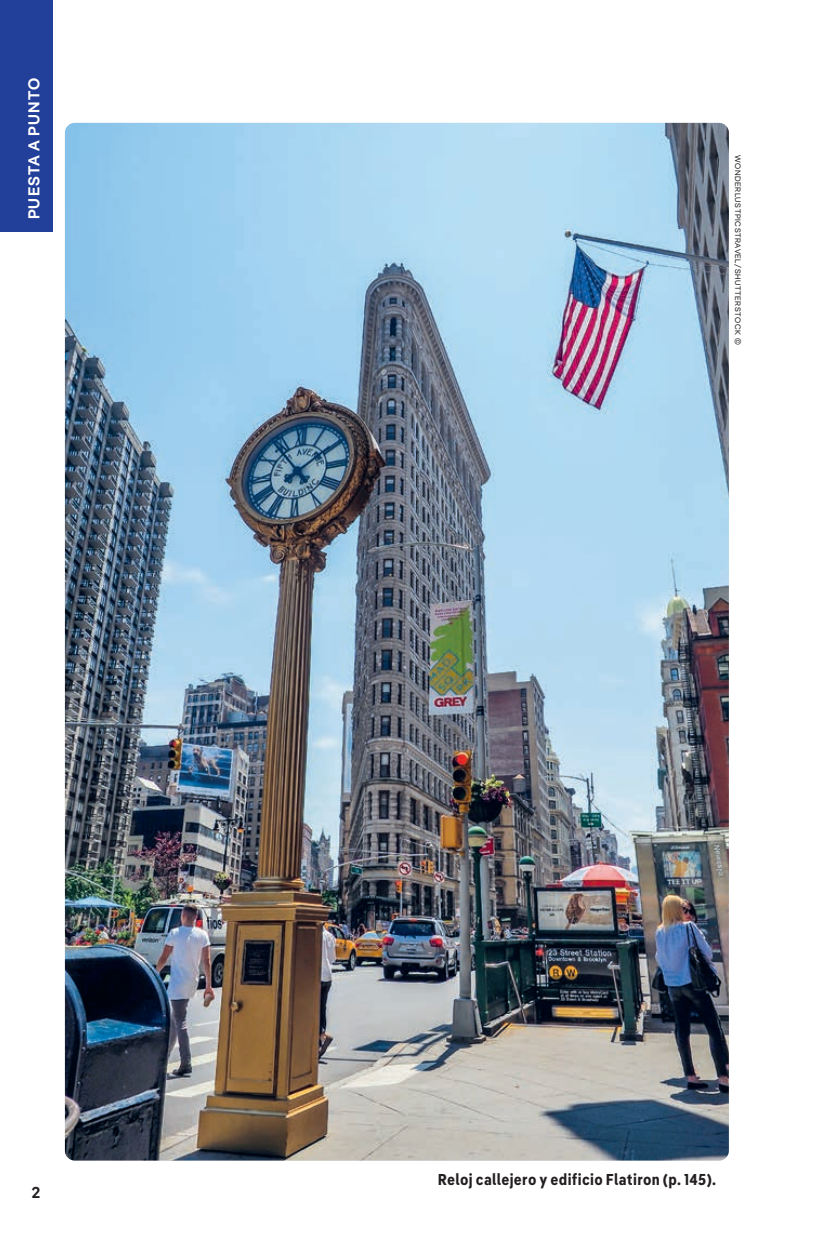
<style>
.page{position:relative;width:819px;height:1244px;background:#fff}
.page>*{position:absolute;margin:0;border:0;box-sizing:border-box;transform-origin:0 0}
.Caption_-_Right{font:15.75px "Pangea Text Cond Bold LP";letter-spacing:.02em;color:#231f20}
.t1{font:600 15.75px "Pangea";letter-spacing:.065em;color:#fff}
.t2{font:600 15.75px "Pangea";color:#231f20}
.Front_-_Credit_Grey{font:7.88px "Pangea";letter-spacing:.08em;color:#231f20}
</style>
<div class="page">
<img style="left:65px;top:123px;width:663px;height:1037px">
<div style="left:0;top:0;width:52px;height:231px;background:#223f99"></div>
<p class="t1" style="left:22px;top:219px;width:143px;rotate:-90deg">PUESTA A PUNTO</p>
<p class="t2" style="left:32px;top:1181px;width:10px">2</p>
<p class="Front_-_Credit_Grey" style="left:743px;top:155px;width:191px;rotate:90deg">WONDERLUSTPICSTRAVEL/SHUTTERSTOCK ©</p>
<p class="Caption_-_Right" style="left:437px;top:1167px;width:280px">Reloj callejero y edificio Flatiron (p. 145).</p>
</div>
